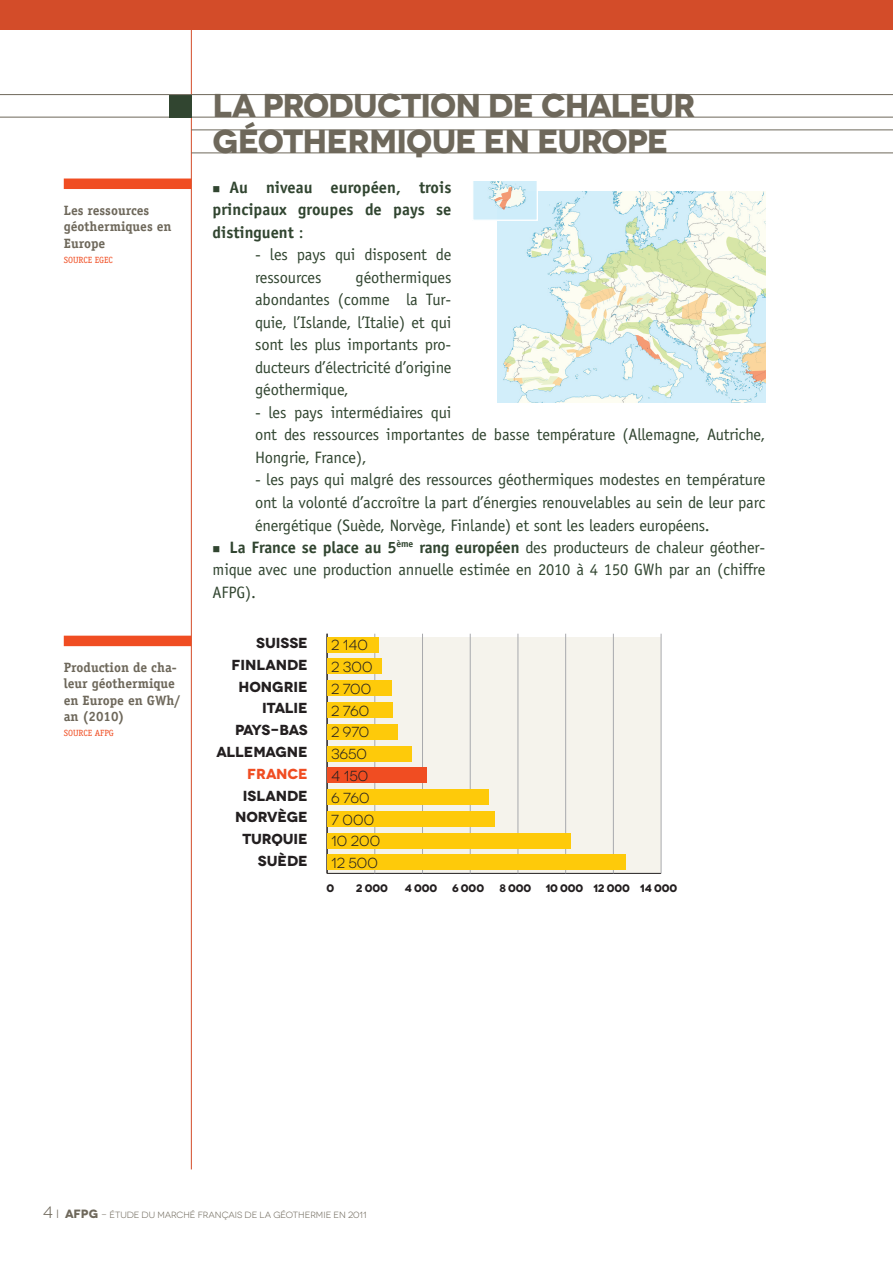
<style>
.page{position:relative;width:893px;height:1263px;background:#fff}
.page>*{position:absolute;margin:0;border:0;box-sizing:border-box;transform-origin:0 0}
.t1{font:700 33px/36px "Novecentowide";letter-spacing:-.035em;color:#6e685b}
.t2{font:16.5px/22.5px "Officina Sans";letter-spacing:-.01em;color:#314530}
.t3{font:700 16.5px/22.5px "Officina Sans";color:#314530;text-align:justify}
.t4{font:15.6px "Myriad Pro";color:#231f20}
.t5{font:700 14.55px/21.8px "Novecentowide";letter-spacing:-.005em;color:#231f20;text-align:right}
.t6{font:14.55px/21.8px "Novecentowide";color:#231f20}
.t7{font:700 14.55px "Novecentowide";letter-spacing:-.01em;color:#f04d22}
.t8{font:700 13.5px/16.5px "Officina Serif";color:#6e685b}
.t9{font:700 10.95px "Novecentowide";letter-spacing:-.01em;color:#231f20}
.t10{font:9px "Novecentowide";color:#6e685b}
.t11{font:9px "Officina Serif";color:#f04d22}
.s1{font-weight:400}
.s2{font-weight:700}
.s3{font-size:16.5px}
.s4{font-size:12px}
.s5{font-weight:700;font-size:12px}
</style>
<div class="page">
<hr style="left:191px;top:17px;width:1px;height:1152px;background:#d34c29">
<div style="left:0;top:0;width:893px;height:30px;background:#d34c29"></div>
<div style="left:64px;top:178px;width:127px;height:11px;background:#f04d22"></div>
<hr style="left:0;top:117px;width:893px;height:1px;background:#6e685b">
<div style="left:169px;top:95px;width:23px;height:23px;background:#314530"></div>
<hr style="left:0;top:94px;width:893px;height:1px;background:#6e685b">
<hr style="left:191px;top:153px;width:702px;height:1px;background:#6e685b">
<hr style="left:191px;top:130px;width:702px;height:1px;background:#6e685b">
<img style="left:497px;top:192px;width:268px;height:210px">
<svg style="left:504px;top:217px;width:261px;height:179px"></svg>
<img style="left:474px;top:182px;width:62px;height:37px">
<svg style="left:494px;top:187px;width:18px;height:23px"></svg>
<div style="left:472px;top:180px;width:66px;height:41px;border:1px solid #fff"></div>
<div style="left:64px;top:636px;width:127px;height:10px;background:#f04d22"></div>
<div style="left:326px;top:637px;width:335px;height:236px;background:#f5f3ec"></div>
<hr style="left:327px;top:873px;width:334px;height:1px;background:#231f20">
<hr style="left:374px;top:634px;width:1px;height:239px;background:#a8a9ad">
<hr style="left:422px;top:634px;width:1px;height:239px;background:#a8a9ad">
<hr style="left:470px;top:634px;width:1px;height:239px;background:#a8a9ad">
<hr style="left:518px;top:634px;width:1px;height:239px;background:#a8a9ad">
<hr style="left:565px;top:634px;width:1px;height:239px;background:#a8a9ad">
<hr style="left:613px;top:634px;width:1px;height:239px;background:#a8a9ad">
<hr style="left:661px;top:634px;width:1px;height:239px;background:#a8a9ad">
<hr style="left:327px;top:634px;width:1px;height:239px;background:#231f20">
<div style="left:327px;top:637px;width:51px;height:15px;background:#feca0a"></div>
<div style="left:327px;top:658px;width:55px;height:16px;background:#feca0a"></div>
<div style="left:327px;top:680px;width:64px;height:16px;background:#feca0a"></div>
<div style="left:327px;top:702px;width:66px;height:16px;background:#feca0a"></div>
<div style="left:327px;top:724px;width:71px;height:16px;background:#feca0a"></div>
<div style="left:327px;top:746px;width:85px;height:15px;background:#feca0a"></div>
<div style="left:327px;top:767px;width:99px;height:16px;background:#f04d22"></div>
<div style="left:327px;top:789px;width:161px;height:16px;background:#feca0a"></div>
<div style="left:327px;top:811px;width:167px;height:16px;background:#feca0a"></div>
<div style="left:327px;top:833px;width:243px;height:15px;background:#feca0a"></div>
<div style="left:327px;top:855px;width:298px;height:15px;background:#feca0a"></div>
<p class="t8" style="left:64px;top:202px;width:109px">Les ressources géothermiques en<br>Europe</p>
<p class="t11" style="left:64px;top:254px;width:50px">SOURCE EGEC</p>
<p class="t8" style="left:64px;top:659px;width:118px">Production de cha&shy;leur géothermique en Europe en GWh/ an (2010)</p>
<p class="t11" style="left:64px;top:728px;width:52px">SOURCE AFPG</p>
<h1 class="t1" style="left:213px;top:88px;width:484px">LA PRODUCTION DE CHALEUR<br>GÉOTHERMIQUE EN EUROPE</h1>
<p class="t3" style="left:213px;top:176px;width:240px;text-indent:17px">Au niveau européen, trois principaux groupes de pays se distinguent <span class="s1">:</span></p>
<p class="t2" style="left:255px;top:244px;width:198px">- les pays qui disposent de ressources</p>
<p class="t2" style="left:255px;top:266px;width:198px;text-align:justify;text-indent:100px">géothermiques abondantes (comme la Tur&shy;quie, l’Islande, l’Italie) et qui sont les plus importants pro&shy;ducteurs d’électricité d’origine géothermique,</p>
<p class="t2" style="left:255px;top:401px;width:512px">- les pays intermédiaires qui<br>ont des ressources importantes de basse température (Allemagne, Autriche,<br>Hongrie, France),</p>
<p class="t2" style="left:255px;top:469px;width:512px">- les pays qui malgré des ressources géothermiques modestes en température</p>
<p class="t2" style="left:255px;top:491px;width:512px">ont la volonté d’accroître la part d’énergies renouvelables au sein de leur parc</p>
<p class="t2" style="left:255px;top:514px;width:456px">énergétique (Suède, Norvège, Finlande) et sont les leaders européens.</p>
<p class="t2" style="left:230px;top:536px;width:537px"><span class="s2">La France se place au 5</span><sup>ème</sup> <span class="s2">rang européen</span> des producteurs de chaleur géother-</p>
<p class="t2" style="left:213px;top:559px;width:554px">mique avec une production annuelle estimée en 2010 à 4 150 GWh par an (chiffre</p>
<p class="t2" style="left:213px;top:581px;width:45px">AFPG).</p>
<p class="t5" style="left:216px;top:632px;width:93px">SUISSE<br>FINLANDE<br>HONGRIE<br>ITALIE<br>PAYS-BAS<br>ALLEMAGNE</p>
<p class="t7" style="left:247px;top:764px;width:62px">FRANCE</p>
<p class="t5" style="left:235px;top:785px;width:74px">ISLANDE<br>NORVÈGE<br>TURQUIE<br>SUÈDE</p>
<p class="t6" style="left:331px;top:634px;width:51px">2 140<br>2 300<br>2 700<br>2 760<br>2 970<br>3650<br>4 150<br>6 760<br>7 000<br>10 200<br>12 500</p>
<p class="t4" style="left:323px;top:874px;width:13px">0<sub>0</sub></p>
<p class="t9" style="left:356px;top:881px;width:34px">2 000</p>
<p class="t4" style="left:359px;top:874px;width:80px">2000 <sub>4</sub> <sub>000</sub></p>
<p class="t4" style="left:406px;top:874px;width:79px">4000 <sub>6</sub> <sub>000</sub></p>
<p class="t4" style="left:454px;top:874px;width:79px">6000 <sub>8</sub> <sub>000</sub></p>
<p class="t9" style="left:502px;top:881px;width:83px"><sup>8000</sup> 10 000</p>
<p class="t4" style="left:546px;top:874px;width:86px">10000 <sub>12</sub> <sub>000</sub></p>
<p class="t4" style="left:593px;top:874px;width:85px">12000 <sub>14</sub> <sub>000</sub></p>
<p class="t4" style="left:641px;top:874px;width:42px">14000</p>
<p class="t10" style="left:43px;top:1210px;width:79px"><span class="s3">4</span> <span class="s4">I</span> <span class="s5">AFPG</span> - ÉTUDE</p>
<p class="t10" style="left:142px;top:1210px;width:170px">DU MARCHÉ FRANÇAIS DE LA GÉOTHERMIE</p>
<p class="t10" style="left:334px;top:1210px;width:35px">EN 2011</p>
</div>
